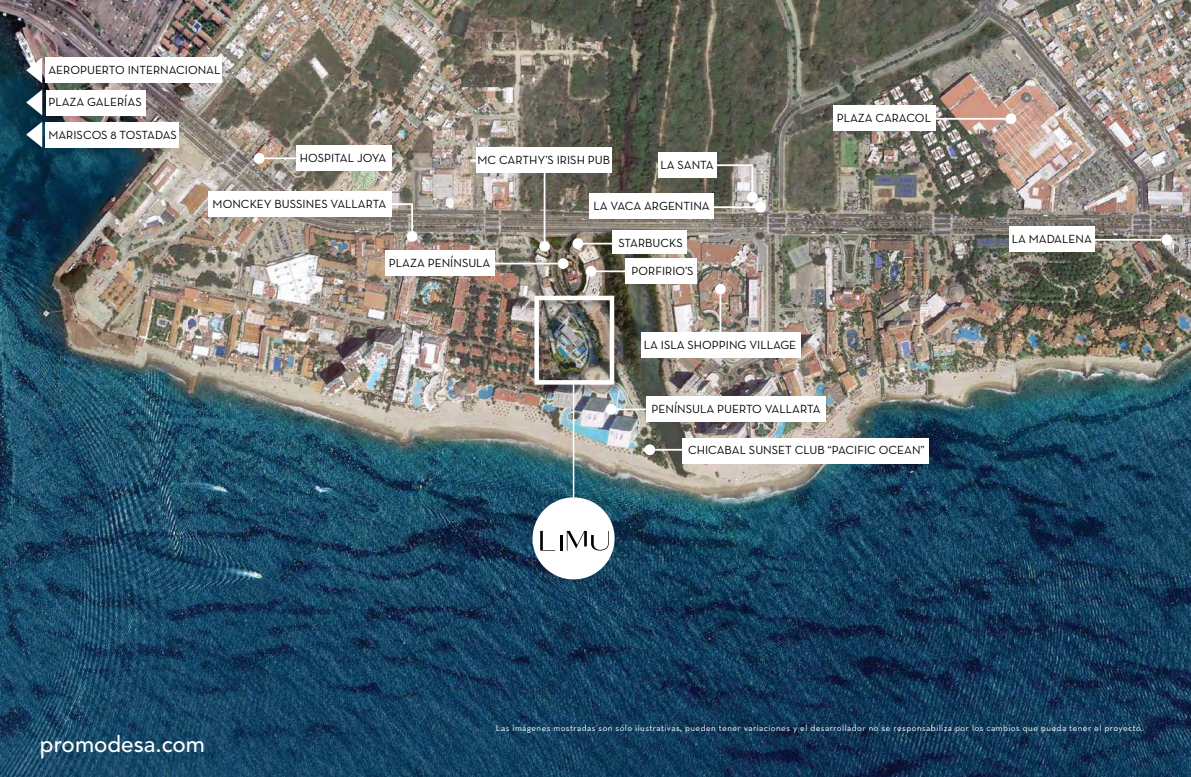
<style>
.page{position:relative;width:1191px;height:777px;background:#fff}
.page>*{position:absolute;margin:0;border:0;box-sizing:border-box;transform-origin:0 0}
.t1{font:500 22.5px "Avenir LT Std";color:#fff}
.t2{font:12px "Neutra Text";color:#000}
.t3{font:9px "Neutra Text";letter-spacing:.05em;color:#fff}
</style>
<div class="page">
<img style="left:0;top:0;width:1191px;height:777px">
<img style="left:534px;top:297px;width:87px;height:96px">
<div style="left:534px;top:296px;width:80px;height:89px;border:4px solid #fff"></div>
<hr style="left:573px;top:384px;width:1px;height:121px;background:#fff">
<div style="left:532px;top:497px;width:82px;height:82px;background:#fff;border-radius:50%"></div>
<svg style="left:540px;top:531px;width:15px;height:20px"></svg>
<hr style="left:559px;top:535px;width:3px;height:16px;background:#000">
<svg style="left:567px;top:531px;width:41px;height:20px"></svg>
<div style="left:682px;top:438px;width:246px;height:25px;background:#fff"></div>
<hr style="left:655px;top:449px;width:165px;height:2px;background:#fff">
<div style="left:644px;top:444px;width:11px;height:11px;background:#fff;border-radius:50%"></div>
<div style="left:645px;top:396px;width:180px;height:26px;background:#fff"></div>
<hr style="left:616px;top:408px;width:165px;height:2px;background:#fff">
<div style="left:605px;top:404px;width:11px;height:11px;background:#fff;border-radius:50%"></div>
<div style="left:296px;top:145px;width:95px;height:26px;background:#fff"></div>
<hr style="left:265px;top:157px;width:41px;height:2px;background:#fff">
<div style="left:254px;top:153px;width:11px;height:11px;background:#fff;border-radius:50%"></div>
<div style="left:641px;top:332px;width:159px;height:26px;background:#fff"></div>
<hr style="left:719px;top:294px;width:2px;height:42px;background:#fff">
<div style="left:715px;top:284px;width:11px;height:10px;background:#fff;border-radius:50%"></div>
<div style="left:1009px;top:226px;width:85px;height:26px;background:#fff"></div>
<hr style="left:1087px;top:239px;width:74px;height:2px;background:#fff">
<div style="left:1161px;top:234px;width:11px;height:11px;background:#fff;border-radius:50%"></div>
<div style="left:833px;top:105px;width:102px;height:26px;background:#fff"></div>
<hr style="left:931px;top:118px;width:74px;height:2px;background:#fff">
<div style="left:1005px;top:113px;width:11px;height:11px;background:#fff;border-radius:50%"></div>
<div style="left:589px;top:194px;width:125px;height:25px;background:#fff"></div>
<hr style="left:679px;top:206px;width:76px;height:2px;background:#fff">
<div style="left:755px;top:202px;width:11px;height:11px;background:#fff;border-radius:50%"></div>
<div style="left:385px;top:250px;width:109px;height:26px;background:#fff"></div>
<hr style="left:484px;top:263px;width:74px;height:1px;background:#fff">
<div style="left:558px;top:258px;width:10px;height:11px;background:#fff;border-radius:50%"></div>
<div style="left:658px;top:153px;width:59px;height:25px;background:#fff"></div>
<svg style="left:687px;top:163px;width:67px;height:31px"></svg>
<div style="left:747px;top:192px;width:10px;height:11px;background:#fff;border-radius:50%"></div>
<div style="left:208px;top:192px;width:184px;height:25px;background:#fff"></div>
<svg style="left:347px;top:202px;width:67px;height:31px"></svg>
<div style="left:407px;top:231px;width:10px;height:11px;background:#fff;border-radius:50%"></div>
<div style="left:476px;top:148px;width:135px;height:25px;background:#fff"></div>
<hr style="left:543px;top:171px;width:2px;height:70px;background:#fff">
<div style="left:539px;top:241px;width:11px;height:11px;background:#fff;border-radius:50%"></div>
<div style="left:625px;top:258px;width:72px;height:26px;background:#fff"></div>
<hr style="left:592px;top:270px;width:38px;height:2px;background:#fff">
<div style="left:585px;top:266px;width:11px;height:11px;background:#fff;border-radius:50%"></div>
<div style="left:612px;top:230px;width:75px;height:24px;background:#fff"></div>
<hr style="left:583px;top:243px;width:101px;height:1px;background:#fff">
<div style="left:572px;top:238px;width:11px;height:11px;background:#fff;border-radius:50%"></div>
<div style="left:46px;top:122px;width:133px;height:26px;background:#fff"></div>
<svg style="left:26px;top:122px;width:16px;height:26px"></svg>
<div style="left:46px;top:90px;width:99px;height:25px;background:#fff"></div>
<svg style="left:26px;top:90px;width:16px;height:25px"></svg>
<div style="left:46px;top:58px;width:176px;height:25px;background:#fff"></div>
<svg style="left:26px;top:57px;width:16px;height:26px"></svg>
<p class="t2" style="left:48px;top:63px;width:174px">AEROPUERTO INTERNACIONAL</p>
<p class="t2" style="left:48px;top:95px;width:95px">PLAZA GALERÍAS</p>
<p class="t2" style="left:48px;top:127px;width:130px">MARISCOS 8 TOSTADAS</p>
<p class="t2" style="left:300px;top:150px;width:88px">HOSPITAL JOYA</p>
<p class="t2" style="left:213px;top:197px;width:175px">MONCKEY BUSSINES VALLARTA</p>
<p class="t2" style="left:477px;top:153px;width:134px">MC CARTHY’S IRISH PUB</p>
<p class="t2" style="left:660px;top:158px;width:55px">LA SANTA</p>
<p class="t2" style="left:593px;top:199px;width:118px">LA VACA ARGENTINA</p>
<p class="t2" style="left:618px;top:236px;width:66px">STARBUCKS</p>
<p class="t2" style="left:389px;top:255px;width:103px">PLAZA PENÍNSULA</p>
<p class="t2" style="left:631px;top:263px;width:64px">PORFIRIO’S</p>
<p class="t2" style="left:836px;top:110px;width:96px">PLAZA CARACOL</p>
<p class="t2" style="left:644px;top:337px;width:154px">LA ISLA SHOPPING VILLAGE</p>
<p class="t2" style="left:651px;top:401px;width:170px">PENÍNSULA PUERTO VALLARTA</p>
<p class="t2" style="left:688px;top:443px;width:238px">CHICABAL SUNSET CLUB “PACIFIC OCEAN”</p>
<p class="t2" style="left:1011px;top:231px;width:82px">LA MADALENA</p>
<h1 class="t1" style="left:40px;top:731px;width:167px">promodesa.com</h1>
<p class="t3" style="left:496px;top:723px;width:648px">Las imágenes mostradas son sólo ilustrativas, pueden tener variaciones y el desarrollador no se responsabiliza por los cambios que pueda tener el proyecto.</p>
</div>
